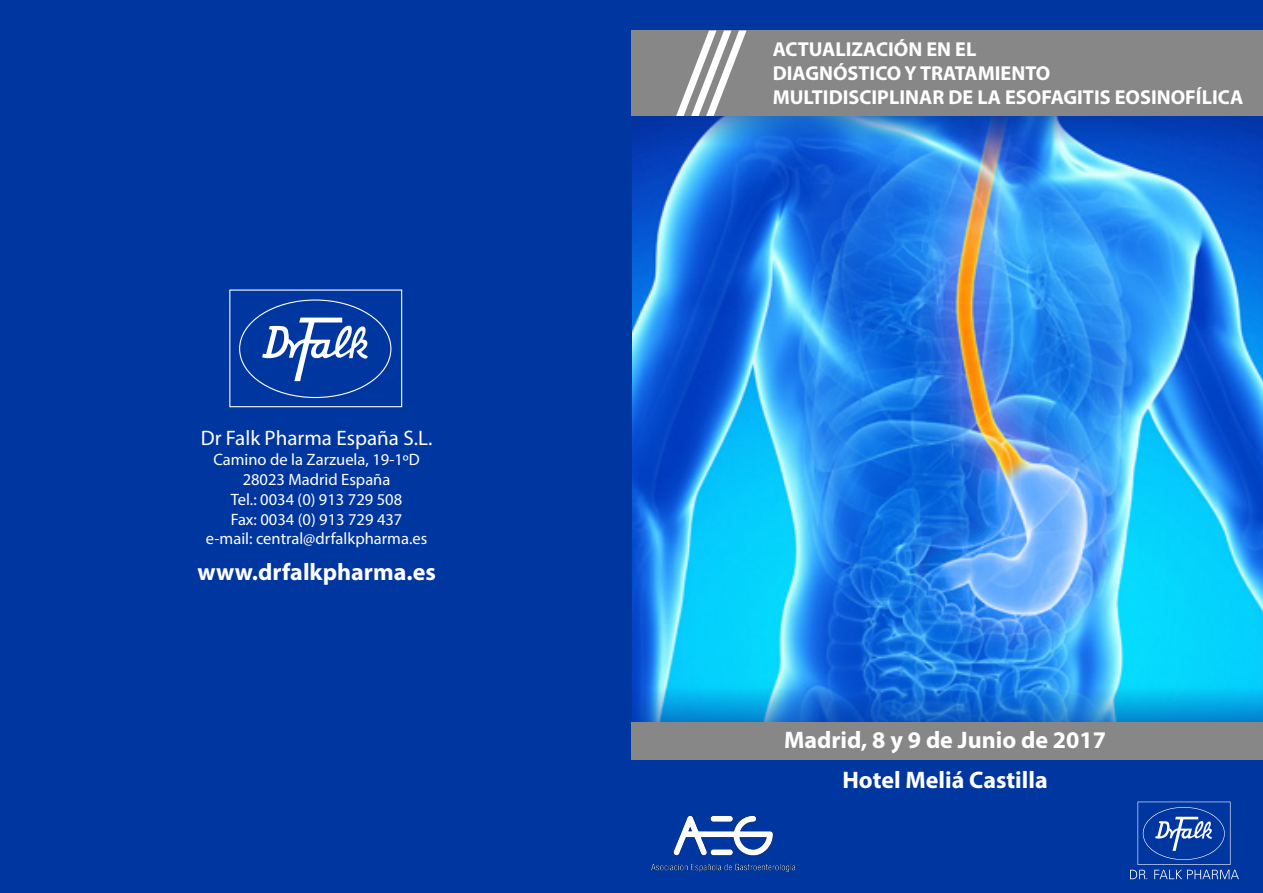
<style>
.page{position:relative;width:1263px;height:893px;background:#fff}
.page>*{position:absolute;margin:0;border:0;box-sizing:border-box;transform-origin:0 0}
.t1{font:700 24px/39.9px "Myriad Pro";color:#fff;text-align:center}
.t2{font:21px "Myriad Pro";color:#fff}
.t3{font:700 20.25px/24.3px "Myriad Pro";color:#fff}
.t4{font:16.5px/19.8px "Myriad Pro";color:#fff;text-align:center}
</style>
<div class="page">
<div style="left:0;top:0;width:631px;height:893px;background:#0036a0"></div>
<img style="left:381px;top:116px;width:882px;height:755px">
<svg style="left:632px;top:682px;width:631px;height:211px;background:#074fb1"></svg>
<svg style="left:632px;top:0;width:631px;height:146px;background:#0d4bb3"></svg>
<svg style="left:1130px;top:802px;width:109px;height:77px;background:#1f4eab"></svg>
<div style="left:631px;top:30px;width:632px;height:86px;background:#878787"></div>
<svg style="left:676px;top:30px;width:70px;height:86px"></svg>
<div style="left:631px;top:722px;width:632px;height:37px;background:#878787"></div>
<img style="left:649px;top:806px;width:148px;height:85px">
<svg style="left:229px;top:289px;width:173px;height:118px"></svg>
<p class="t2" style="left:201px;top:425px;width:233px">Dr Falk Pharma España S.L.</p>
<p class="t4" style="left:206px;top:450px;width:223px">Camino de la Zarzuela, 19-1ºD<br>28023 Madrid España<br>Tel.: 0034 (0) 913 729 508<br>Fax: 0034 (0) 913 729 437 e-mail: central@drfalkpharma.es</p>
<h1 class="t1" style="left:197px;top:551px;width:240px">www.drfalkpharma.es</h1>
<p class="t3" style="left:773px;top:36px;width:472px">ACTUALIZACIÓN EN EL<br>DIAGNÓSTICO Y TRATAMIENTO<br>MULTIDISCIPLINAR DE LA ESOFAGITIS EOSINOFÍLICA</p>
<h1 class="t1" style="left:784px;top:719px;width:324px">Madrid, 8 y 9 de Junio de 2017<br>Hotel Meliá Castilla</h1>
</div>
